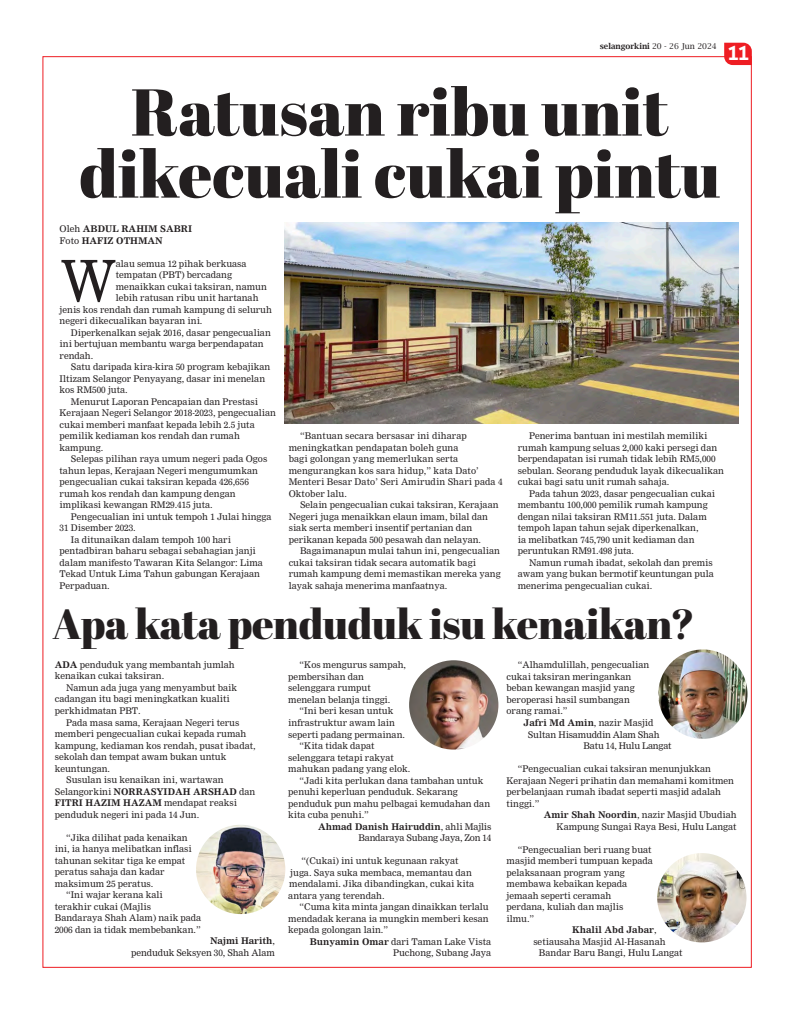
<style>
.page{position:relative;width:794px;height:1010px;background:#fff}
.page>*{position:absolute;margin:0;border:0;box-sizing:border-box;transform-origin:0 0}
.Headline_new{font:66px/62px "Abril Fatface";color:#231f20;text-align:center}
.Body{font:55.7px "Nimrod";color:#231f20}
.Headline_new-2{font:42px "Abril Fatface";letter-spacing:-.01em;color:#231f20}
.t1{font:700 20px "Aller";color:#fff}
.Body-2{font:9px/11.5px "Nimrod";color:#231f20}
.Body-3{font:9px/11.5px "Nimrod";letter-spacing:-.02em;color:#231f20;text-align:right}
.Body-4{font:700 9px "Nimrod";color:#231f20}
.t2{font:600 8px "Lucida Bright";color:#231f20}
.s1{font-weight:400}
.s2{font-weight:700}
</style>
<div class="page">
<svg style="left:724px;top:43px;width:28px;height:22px"></svg>
<img style="left:196px;top:824px;width:89px;height:89px;border-radius:45px">
<img style="left:657px;top:852px;width:89px;height:90px;border-radius:45px">
<img style="left:409px;top:660px;width:89px;height:89px;border-radius:45px">
<img style="left:658px;top:649px;width:89px;height:89px;border-radius:45px">
<img style="left:285px;top:223px;width:453px;height:200px">
<p class="t2" style="left:600px;top:42px;width:119px">selangorkini <span class="s1">20 - 26 Jun 2024</span></p>
<p class="t1" style="left:727px;top:41px;width:24px">11</p>
<p class="Headline_new" style="left:79px;top:79px;width:642px">Ratusan ribu unit dikecuali cukai pintu</p>
<p class="Body-4" style="left:60px;top:223px;width:134px"><span class="s1">Oleh</span> ABDUL RAHIM SABRI</p>
<p class="Body-4" style="left:60px;top:235px;width:105px"><span class="s1">Foto</span> HAFIZ OTHMAN</p>
<p class="Body" style="left:60px;top:247px;width:58px">W</p>
<p class="Body-2" style="left:116px;top:257px;width:132px">alau semua 12 pihak berkuasa</p>
<p class="Body-2" style="left:116px;top:269px;width:118px">tempatan (PBT) bercadang</p>
<p class="Body-2" style="left:116px;top:280px;width:152px">menaikkan cukai taksiran, namun</p>
<p class="Body-2" style="left:116px;top:292px;width:144px">lebih ratusan ribu unit hartanah</p>
<p class="Body-2" style="left:60px;top:303px;width:214px">jenis kos rendah dan rumah kampung di seluruh</p>
<p class="Body-2" style="left:60px;top:315px;width:144px">negeri dikecualikan bayaran ini.</p>
<p class="Body-2" style="left:60px;top:326px;width:213px;text-indent:11px">Diperkenalkan sejak 2016, dasar pengecualian ini bertujuan membantu warga berpendapatan rendah.</p>
<p class="Body-2" style="left:60px;top:361px;width:212px;text-indent:11px">Satu daripada kira-kira 50 program kebajikan<br>Iltizam Selangor Penyayang, dasar ini menelan kos RM500 juta.</p>
<p class="Body-2" style="left:60px;top:395px;width:218px;text-indent:11px">Menurut Laporan Pencapaian dan Prestasi Kerajaan Negeri Selangor 2018-2023, pengecualian cukai memberi manfaat kepada lebih 2.5 juta pemilik kediaman kos rendah dan rumah kampung.</p>
<p class="Body-2" style="left:60px;top:453px;width:209px;text-indent:11px">Selepas pilihan raya umum negeri pada Ogos tahun lepas, Kerajaan Negeri mengumumkan pengecualian cukai taksiran kepada 426,656 rumah kos rendah dan kampung dengan implikasi kewangan RM29.415 juta.</p>
<p class="Body-2" style="left:60px;top:510px;width:213px;text-indent:11px">Pengecualian ini untuk tempoh 1 Julai hingga<br>31 Disember 2023.</p>
<p class="Body-2" style="left:60px;top:533px;width:205px;text-indent:11px">Ia ditunaikan dalam tempoh 100 hari pentadbiran baharu sebagai sebahagian janji dalam manifesto Tawaran Kita Selangor: Lima Tekad Untuk Lima Tahun gabungan Kerajaan Perpaduan.</p>
<p class="Body-2" style="left:289px;top:430px;width:215px;text-indent:11px">“Bantuan secara bersasar ini diharap meningkatkan pendapatan boleh guna<br>bagi golongan yang memerlukan serta mengurangkan kos sara hidup,” kata Dato’ Menteri Besar Dato’ Seri Amirudin Shari pada 4<br>Oktober lalu.</p>
<p class="Body-2" style="left:289px;top:499px;width:211px;text-indent:11px">Selain pengecualian cukai taksiran, Kerajaan Negeri juga menaikkan elaun imam, bilal dan siak serta memberi insentif pertanian dan perikanan kepada 500 pesawah dan nelayan.</p>
<p class="Body-2" style="left:289px;top:545px;width:213px;text-indent:11px">Bagaimanapun mulai tahun ini, pengecualian cukai taksiran tidak secara automatik bagi rumah kampung demi memastikan mereka yang layak sahaja menerima manfaatnya.</p>
<p class="Body-2" style="left:518px;top:430px;width:208px;text-indent:11px">Penerima bantuan ini mestilah memiliki rumah kampung seluas 2,000 kaki persegi dan berpendapatan isi rumah tidak lebih RM5,000 sebulan. Seorang penduduk layak dikecualikan cukai bagi satu unit rumah sahaja.</p>
<p class="Body-2" style="left:518px;top:488px;width:199px;text-indent:11px">Pada tahun 2023, dasar pengecualian cukai membantu 100,000 pemilik rumah kampung dengan nilai taksiran RM11.551 juta. Dalam tempoh lapan tahun sejak diperkenalkan,<br>ia melibatkan 745,790 unit kediaman dan peruntukan RM91.498 juta.</p>
<p class="Body-2" style="left:518px;top:557px;width:197px;text-align:justify;text-indent:11px">Namun rumah ibadat, sekolah dan premis awam yang bukan bermotif keuntungan pula menerima pengecualian cukai.</p>
<p class="Headline_new-2" style="left:53px;top:594px;width:644px">Apa kata penduduk isu kenaikan?</p>
<p class="Body-2" style="left:506px;top:659px;width:144px;text-indent:11px">“Alhamdulillah, pengecualian cukai taksiran meringankan beban kewangan masjid yang beroperasi hasil sumbangan orang ramai.”</p>
<p class="Body-2" style="left:523px;top:716px;width:131px"><span class="s2">Jafri Md Amin</span>, nazir Masjid</p>
<p class="Body-3" style="left:527px;top:728px;width:133px">Sultan Hisamuddin Alam Shah</p>
<p class="Body-3" style="left:583px;top:739px;width:90px">Batu 14, Hulu Langat</p>
<p class="Body-2" style="left:506px;top:762px;width:229px;text-indent:11px">“Pengecualian cukai taksiran menunjukkan Kerajaan Negeri prihatin dan memahami komitmen perbelanjaan rumah ibadat seperti masjid adalah tinggi.”</p>
<p class="Body-2" style="left:544px;top:808px;width:194px;text-align:right"><span class="s2">Amir Shah Noordin</span>, nazir Masjid Ubudiah<br>Kampung Sungai Raya Besi, Hulu Langat</p>
<p class="Body-2" style="left:506px;top:843px;width:148px;text-indent:11px">“Pengecualian beri ruang buat masjid memberi tumpuan kepada pelaksanaan program yang membawa kebaikan kepada jemaah seperti ceramah<br>perdana, kuliah dan majlis ilmu.”</p>
<p class="Body-4" style="left:572px;top:924px;width:86px">Khalil Abd Jabar<span class="s1">,</span></p>
<p class="Body-2" style="left:533px;top:935px;width:134px">setiausaha Masjid Al-Hasanah</p>
<p class="Body-2" style="left:539px;top:946px;width:145px">Bandar Baru Bangi, Hulu Langat</p>
<p class="Body-2" style="left:55px;top:658px;width:181px"><span class="s2">ADA</span> penduduk yang membantah jumlah kenaikan cukai taksiran.</p>
<p class="Body-2" style="left:55px;top:681px;width:184px;text-indent:11px">Namun ada juga yang menyambut baik cadangan itu bagi meningkatkan kualiti perkhidmatan PBT.</p>
<p class="Body-2" style="left:55px;top:716px;width:202px;text-indent:11px">Pada masa sama, Kerajaan Negeri terus memberi pengecualian cukai kepada rumah kampung, kediaman kos rendah, pusat ibadat, sekolah dan tempat awam bukan untuk keuntungan.</p>
<p class="Body-2" style="left:55px;top:773px;width:202px;text-indent:11px">Susulan isu kenaikan ini, wartawan Selangorkini <span class="s2">NORRASYIDAH ARSHAD</span> dan <span class="s2">FITRI HAZIM HAZAM</span> mendapat reaksi penduduk negeri ini pada 14 Jun.</p>
<p class="Body-2" style="left:55px;top:831px;width:138px;text-indent:11px">“Jika dilihat pada kenaikan ini, ia hanya melibatkan inflasi tahunan sekitar tiga ke empat peratus sahaja dan kadar maksimum 25 peratus.</p>
<p class="Body-2" style="left:55px;top:888px;width:148px;text-indent:11px">“Ini wajar kerana kali terakhir cukai (Majlis<br>Bandaraya Shah Alam) naik pada<br>2006 dan ia tidak membebankan.”</p>
<p class="Body-2" style="left:131px;top:934px;width:145px;text-align:right"><span class="s2">Najmi Harith</span>,<br>penduduk Seksyen 30, Shah Alam</p>
<p class="Body-2" style="left:288px;top:659px;width:119px;text-indent:11px">“Kos mengurus sampah, pembersihan dan selenggara rumput menelan belanja tinggi.</p>
<p class="Body-2" style="left:288px;top:705px;width:118px;text-indent:11px">“Ini beri kesan untuk infrastruktur awam lain seperti padang permainan.</p>
<p class="Body-2" style="left:288px;top:739px;width:124px;text-indent:11px">“Kita tidak dapat selenggara tetapi rakyat mahukan padang yang elok.</p>
<p class="Body-2" style="left:288px;top:774px;width:203px;text-indent:11px">“Jadi kita perlukan dana tambahan untuk penuhi keperluan penduduk. Sekarang penduduk pun mahu pelbagai kemudahan dan kita cuba penuhi.”</p>
<p class="Body-3" style="left:318px;top:820px;width:175px"><span class="s2">Ahmad Danish Hairuddin</span>, ahli Majlis<br>Bandaraya Subang Jaya, Zon 14</p>
<p class="Body-2" style="left:288px;top:854px;width:187px;text-indent:13px">“(Cukai) ini untuk kegunaan rakyat juga. Saya suka membaca, memantau dan mendalami. Jika dibandingkan, cukai kita antara yang terendah.</p>
<p class="Body-2" style="left:288px;top:900px;width:202px;text-align:justify;text-indent:11px">“Cuma kita minta jangan dinaikkan terlalu mendadak kerana ia mungkin memberi kesan kepada golongan lain.”</p>
<p class="Body-2" style="left:310px;top:935px;width:183px;text-align:right"><span class="s2">Bunyamin Omar</span> dari Taman Lake Vista<br>Puchong, Subang Jaya</p>
</div>
